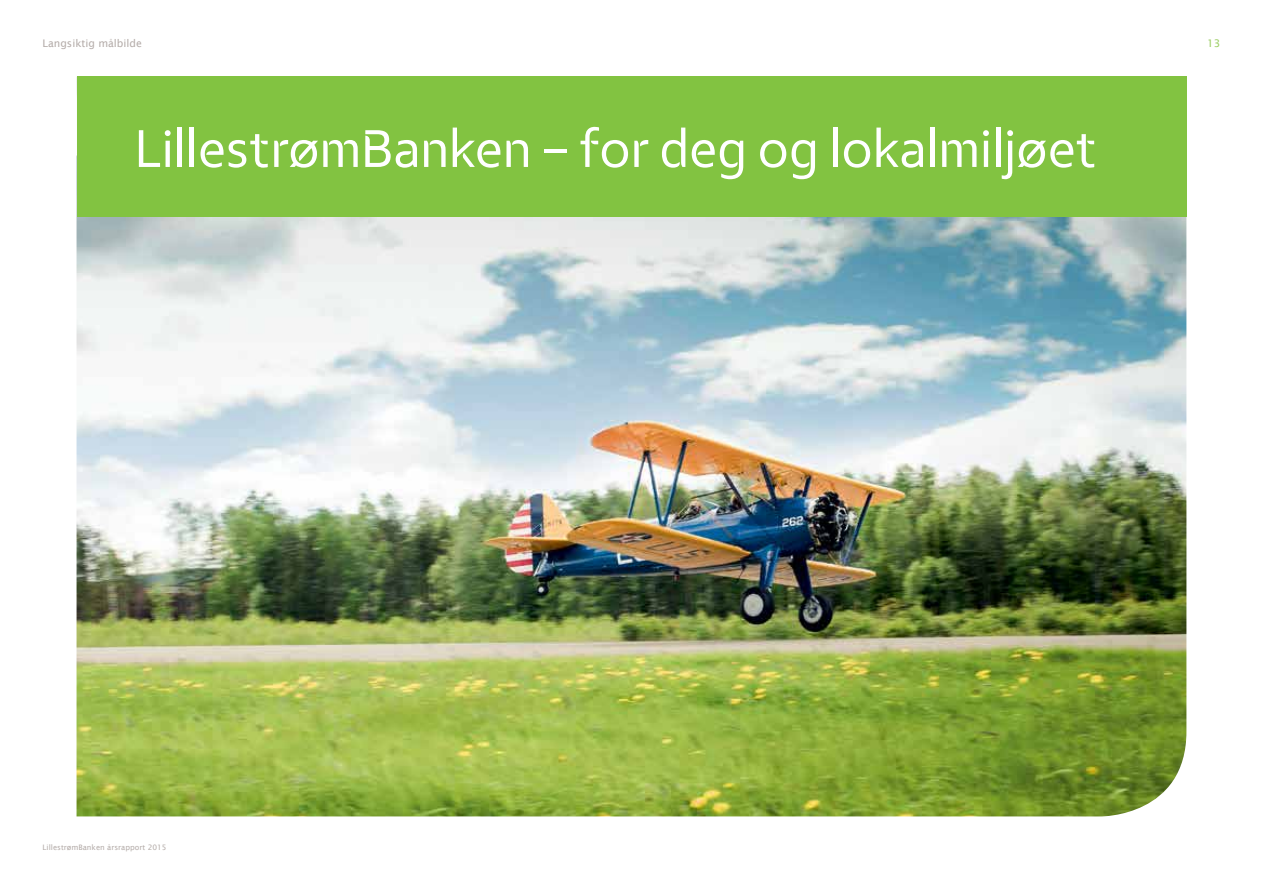
<style>
.page{position:relative;width:1263px;height:893px;background:#fff}
.page>*{position:absolute;margin:0;border:0;box-sizing:border-box;transform-origin:0 0}
.t1{font:500 52.5px "Eika";color:#fff}
.t2{font:10.5px "Lucida Sans";color:#b4aca9}
.t3{font:10.5px "Lucida Sans";color:#9bcd63}
.t4{font:7.5px "Lucida Sans";color:#b4aca9}
</style>
<div class="page">
<img style="left:77px;top:217px;width:1109px;height:599px">
<div style="left:77px;top:77px;width:1109px;height:140px;background:#82c341"></div>
<p class="t2" style="left:43px;top:37px;width:101px">Langsiktig målbilde</p>
<p class="t1" style="left:135px;top:117px;width:964px">LillestrømBanken – for deg og lokalmiljøet</p>
<p class="t3" style="left:1207px;top:37px;width:15px">13</p>
<p class="t4" style="left:43px;top:843px;width:126px">LillestrømBanken årsrapport 2015</p>
</div>
